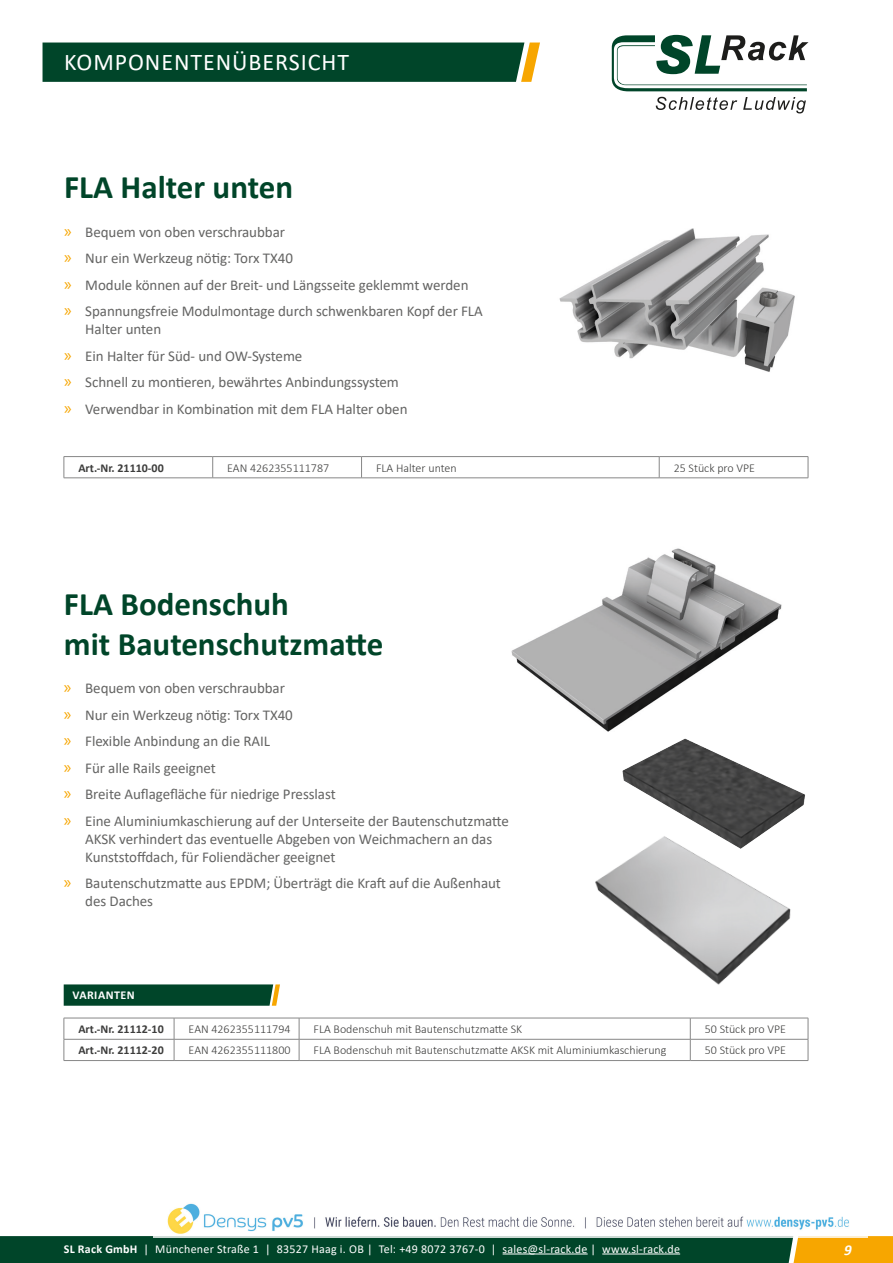
<style>
.page{position:relative;width:893px;height:1263px;background:#fff}
.page>*{position:absolute;margin:0;border:0;box-sizing:border-box;transform-origin:0 0}
.t1{font:700 33px/40.2px "Calibri";color:#004529}
.t2{font:24px "Calibri";letter-spacing:.04em;color:#fff}
.t3{font:15px/26.5px "Calibri";letter-spacing:-.005em;color:#646463}
.t4{font:italic 700 15px "Calibri";color:#fff}
.t5{font:300 12px "Calibri";color:#3d3d3c}
.t6{font:12px "Calibri";letter-spacing:.02em;color:#fff}
.t7{font:700 12px "Calibri";color:#3d3d3c}
.t8{font:700 12px "Calibri";letter-spacing:.04em;color:#fff}
.s1{font-family:"Myriad Pro";font-size:18px;color:#f7a600}
.s2{font-weight:700}
</style>
<div class="page">
<svg style="left:0;top:1236px;width:893px;height:27px;background:#23552b"></svg>
<hr style="left:503px;top:1253px;width:85px;height:1px;background:#fff">
<hr style="left:602px;top:1253px;width:78px;height:1px;background:#fff">
<div style="left:43px;top:43px;width:497px;height:39px;background:#004529"></div>
<svg style="left:656px;top:97px;width:81px;height:13px"></svg>
<svg style="left:743px;top:97px;width:63px;height:16px"></svg>
<svg style="left:612px;top:35px;width:196px;height:56px"></svg>
<img style="left:511px;top:548px;width:271px;height:184px">
<img style="left:559px;top:228px;width:236px;height:144px">
<hr style="left:64px;top:456px;width:149px;height:1px;background:#878787">
<svg style="left:64px;top:457px;width:1px;height:21px"></svg>
<hr style="left:213px;top:456px;width:149px;height:1px;background:#878787">
<svg style="left:212px;top:457px;width:1px;height:21px"></svg>
<hr style="left:362px;top:456px;width:297px;height:1px;background:#878787">
<svg style="left:361px;top:457px;width:1px;height:21px"></svg>
<hr style="left:659px;top:456px;width:149px;height:1px;background:#878787">
<svg style="left:659px;top:457px;width:1px;height:21px"></svg>
<svg style="left:808px;top:457px;width:1px;height:21px"></svg>
<hr style="left:64px;top:478px;width:149px;height:1px;background:#878787">
<hr style="left:213px;top:478px;width:149px;height:1px;background:#878787">
<hr style="left:362px;top:478px;width:297px;height:1px;background:#878787">
<hr style="left:659px;top:478px;width:149px;height:1px;background:#878787">
<img style="left:615px;top:727px;width:190px;height:97px">
<img style="left:595px;top:824px;width:196px;height:161px">
<hr style="left:64px;top:1018px;width:110px;height:1px;background:#878787">
<hr style="left:174px;top:1018px;width:125px;height:1px;background:#878787">
<hr style="left:299px;top:1018px;width:391px;height:1px;background:#878787">
<hr style="left:690px;top:1018px;width:118px;height:1px;background:#878787">
<hr style="left:64px;top:1039px;width:110px;height:1px;background:#878787">
<svg style="left:64px;top:1018px;width:1px;height:42px"></svg>
<hr style="left:174px;top:1039px;width:125px;height:1px;background:#878787">
<svg style="left:174px;top:1018px;width:1px;height:42px"></svg>
<hr style="left:299px;top:1039px;width:391px;height:1px;background:#878787">
<svg style="left:299px;top:1018px;width:1px;height:42px"></svg>
<hr style="left:690px;top:1039px;width:118px;height:1px;background:#878787">
<svg style="left:690px;top:1018px;width:1px;height:42px"></svg>
<svg style="left:808px;top:1018px;width:1px;height:42px"></svg>
<hr style="left:64px;top:1060px;width:110px;height:1px;background:#878787">
<hr style="left:174px;top:1060px;width:125px;height:1px;background:#878787">
<hr style="left:299px;top:1060px;width:391px;height:1px;background:#878787">
<hr style="left:690px;top:1060px;width:118px;height:1px;background:#878787">
<svg style="left:64px;top:984px;width:216px;height:22px;background:#125033"></svg>
<img style="left:153px;top:1203px;width:714px;height:34px">
<h2 class="t2" style="left:64px;top:45px;width:286px">KOMPONENTENÜBERSICHT</h2>
<h1 class="t1" style="left:64px;top:167px;width:231px">FLA Halter unten</h1>
<p class="t3" style="left:64px;top:218px;width:420px"><span class="s1">»</span> Bequem von oben verschraubbar<br><span class="s1">»</span> Nur ein Werkzeug nötig: Torx TX40<br><span class="s1">»</span> Module können auf der Breit- und Längsseite geklemmt werden<br><span class="s1">»</span> Spannungsfreie Modulmontage durch schwenkbaren Kopf der FLA</p>
<p class="t3" style="left:64px;top:316px;width:345px;text-indent:21px">Halter unten<br><span class="s1">»</span> Ein Halter für Süd- und OW-Systeme<br><span class="s1">»</span> Schnell zu montieren, bewährtes Anbindungssystem <span class="s1">»</span> Verwendbar in Kombination mit dem FLA Halter oben</p>
<p class="t7" style="left:78px;top:459px;width:87px">Art.-Nr. 21110-00</p>
<p class="t5" style="left:227px;top:460px;width:103px">EAN 4262355111787</p>
<p class="t5" style="left:376px;top:460px;width:82px">FLA Halter unten</p>
<p class="t5" style="left:674px;top:460px;width:83px">25 Stück pro VPE</p>
<h1 class="t1" style="left:64px;top:583px;width:321px">FLA Bodenschuh<br>mit Bautenschutzmatte</h1>
<p class="t3" style="left:64px;top:675px;width:447px"><span class="s1">»</span> Bequem von oben verschraubbar<br><span class="s1">»</span> Nur ein Werkzeug nötig: Torx TX40<br><span class="s1">»</span> Flexible Anbindung an die RAIL<br><span class="s1">»</span> Für alle Rails geeignet<br><span class="s1">»</span> Breite Auflagefläche für niedrige Presslast<br><span class="s1">»</span> Eine Aluminiumkaschierung auf der Unterseite der Bautenschutzmatte</p>
<p class="t3" style="left:85px;top:829px;width:409px;line-height:18px">AKSK verhindert das eventuelle Abgeben von Weichmachern an das<br>Kunststoffdach, für Foliendächer geeignet</p>
<p class="t3" style="left:85px;top:874px;width:417px;line-height:18px;text-indent:-21px"><span class="s1">»</span> Bautenschutzmatte aus EPDM; Überträgt die Kraft auf die Außenhaut des Daches</p>
<p class="t8" style="left:72px;top:986px;width:64px">VARIANTEN</p>
<p class="t7" style="left:78px;top:1021px;width:87px">Art.-Nr. 21112-10</p>
<p class="t5" style="left:189px;top:1022px;width:103px">EAN 4262355111794</p>
<p class="t5" style="left:314px;top:1022px;width:210px">FLA Bodenschuh mit Bautenschutzmatte SK</p>
<p class="t5" style="left:705px;top:1022px;width:83px">50 Stück pro VPE</p>
<p class="t7" style="left:78px;top:1042px;width:87px">Art.-Nr. 21112-20</p>
<p class="t5" style="left:189px;top:1043px;width:103px">EAN 4262355111800</p>
<p class="t5" style="left:314px;top:1043px;width:354px">FLA Bodenschuh mit Bautenschutzmatte AKSK mit Aluminiumkaschierung</p>
<p class="t5" style="left:705px;top:1043px;width:83px">50 Stück pro VPE</p>
<p class="t6" style="left:64px;top:1240px;width:618px"><span class="s2">SL Rack GmbH</span> | Münchener Straße 1 | 83527 Haag i. OB | Tel: +49 8072 3767-0 | sales@sl-rack.de | www.sl-rack.de</p>
<p class="t4" style="left:844px;top:1239px;width:9px">9</p>
</div>
